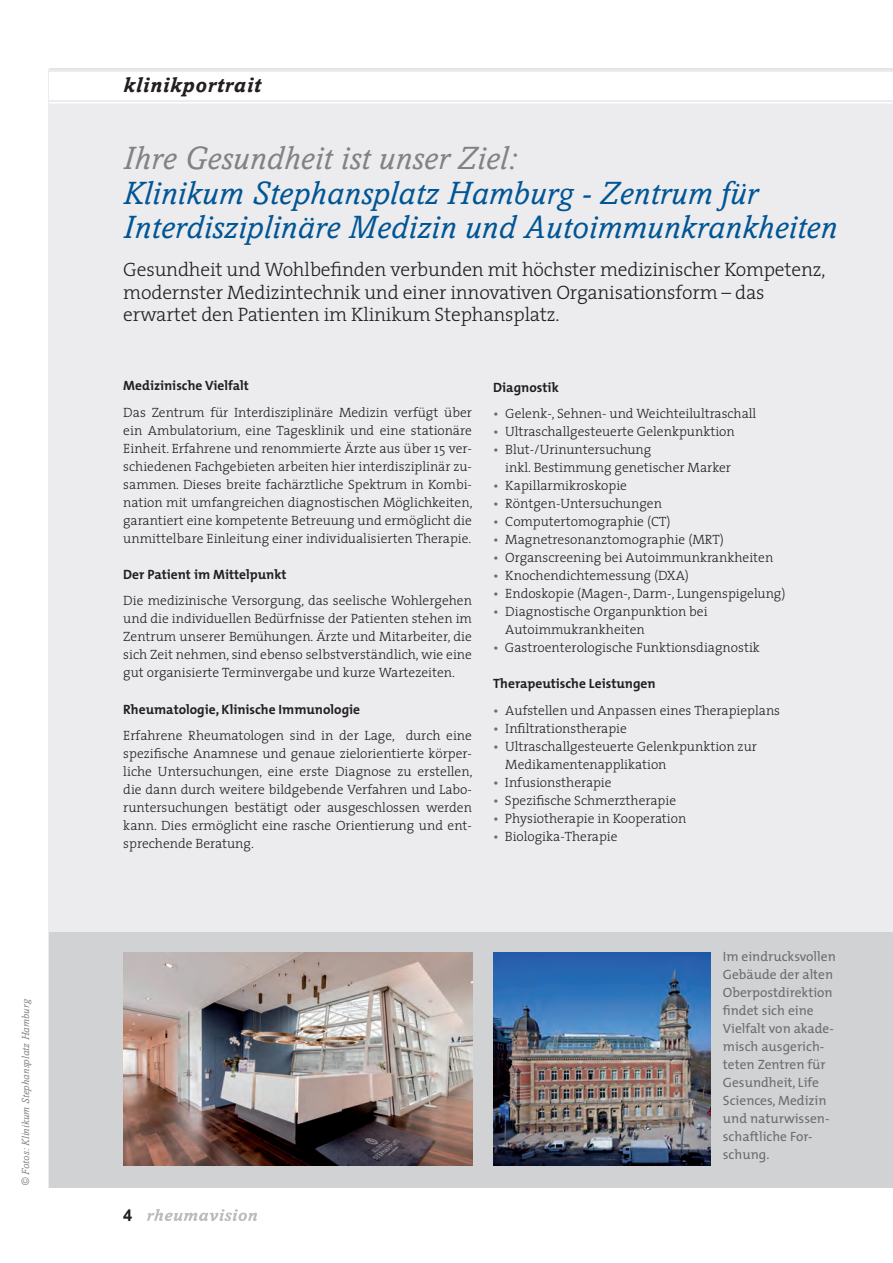
<style>
.page{position:relative;width:893px;height:1263px;background:#fff}
.page>*{position:absolute;margin:0;border:0;box-sizing:border-box;transform-origin:0 0}
.t1{font:italic 33px/34.5px "Amasis";letter-spacing:.01em;color:#005595}
.t2{font:italic 33px "Amasis";letter-spacing:.01em;color:#808285}
.t3{font:italic 700 21px "Amasis";letter-spacing:.04em;color:#231f20}
.t4{font:300 19.5px/22.5px "The Serif";letter-spacing:-.01em;color:#231f20}
.t5{font:700 16.5px "Arial";color:#231f20}
.t6{font:300 13.5px/18px "The Serif";color:#231f20;text-align:justify}
.t7{font:13.5px/18px "The Mix";color:#6c6d70}
.t8{font:700 13.5px "The Mix";color:#231f20}
.t9{font:italic 10.5px "Amasis";letter-spacing:.02em;color:#808285}
.s1{font-family:"The Sans";font-weight:400;color:#6c6d70}
</style>
<div class="page">
<div style="left:49px;top:69px;width:844px;height:1119px;background:#ececee"></div>
<div style="left:49px;top:932px;width:844px;height:256px;background:#d1d2d4"></div>
<img style="left:123px;top:952px;width:349px;height:213px">
<img style="left:493px;top:952px;width:217px;height:213px">
<svg style="left:147px;top:1209px;width:110px;height:12px"></svg>
<hr style="left:49px;top:102px;width:844px;height:2px;background:#fff">
<hr style="left:49px;top:68px;width:844px;height:2px;background:#e1e2e4">
<div style="left:49px;top:72px;width:844px;height:27px;background:#fff"></div>
<p class="t9" style="left:20px;top:1186px;width:189px;rotate:-90deg">© Fotos: Klinikum Stephansplatz Hamburg</p>
<h2 class="t3" style="left:123px;top:72px;width:139px">klinikportrait</h2>
<h1 class="t2" style="left:123px;top:139px;width:394px">Ihre Gesundheit ist unser Ziel:</h1>
<h1 class="t1" style="left:123px;top:176px;width:715px">Klinikum Stephansplatz Hamburg - Zentrum für<br>Interdisziplinäre Medizin und Autoimmunkrankheiten</h1>
<h3 class="t4" style="left:123px;top:258px;width:704px">Gesundheit und Wohlbefinden verbunden mit höchster medizinischer Kompetenz, modernster Medizintechnik und einer innovativen Organisationsform – das erwartet den Patienten im Klinikum Stephansplatz.</h3>
<p class="t8" style="left:123px;top:375px;width:127px">Medizinische Vielfalt</p>
<p class="t6" style="left:123px;top:403px;width:351px">Das Zentrum für Interdisziplinäre Medizin verfügt über ein Ambulatorium, eine Tagesklinik und eine stationäre Einheit. Erfahrene und renommierte Ärzte aus über 15 ver&shy;schiedenen Fachgebieten arbeiten hier interdisziplinär zu&shy;sammen. Dieses breite fachärztliche Spektrum in Kombi&shy;nation mit umfangreichen diagnostischen Möglichkeiten, garantiert eine kompetente Betreuung und ermöglicht die unmittelbare Einleitung einer individualisierten Therapie.</p>
<p class="t8" style="left:123px;top:563px;width:165px">Der Patient im Mittelpunkt</p>
<p class="t6" style="left:123px;top:591px;width:350px">Die medizinische Versorgung, das seelische Wohlergehen und die individuellen Bedürfnisse der Patienten stehen im Zentrum unserer Bemühungen. Ärzte und Mitarbeiter, die sich Zeit nehmen, sind ebenso selbstverständlich, wie eine gut organisierte Terminvergabe und kurze Wartezeiten.</p>
<p class="t8" style="left:123px;top:698px;width:238px">Rheumatologie, Klinische Immunologie</p>
<p class="t6" style="left:123px;top:726px;width:351px">Erfahrene Rheumatologen sind in der Lage, durch eine spezifische Anamnese und genaue zielorientierte körper&shy;liche Untersuchungen, eine erste Diagnose zu erstellen, die dann durch weitere bildgebende Verfahren und Labo&shy;runtersuchungen bestätigt oder ausgeschlossen werden kann. Dies ermöglicht eine rasche Orientierung und ent&shy;sprechende Beratung.</p>
<p class="t8" style="left:493px;top:376px;width:67px">Diagnostik</p>
<p class="t6" style="left:493px;top:404px;width:265px"><span class="s1">•</span> Gelenk-, Sehnen- und Weichteilultraschall</p>
<p class="t6" style="left:493px;top:422px;width:243px"><span class="s1">•</span> Ultraschallgesteuerte Gelenkpunktion</p>
<p class="t6" style="left:505px;top:440px;width:227px;text-indent:-12px"><span class="s1">•</span> Blut-/Urinuntersuchung<br>inkl. Bestimmung genetischer Marker</p>
<p class="t6" style="left:493px;top:476px;width:135px"><span class="s1">•</span> Kapillarmikroskopie</p>
<p class="t6" style="left:493px;top:494px;width:170px"><span class="s1">•</span> Röntgen-Untersuchungen</p>
<p class="t6" style="left:493px;top:512px;width:179px"><span class="s1">•</span> Computertomographie (CT)</p>
<p class="t6" style="left:493px;top:530px;width:232px"><span class="s1">•</span> Magnetresonanztomographie (MRT)</p>
<p class="t6" style="left:493px;top:548px;width:282px"><span class="s1">•</span> Organscreening bei Autoimmunkrankheiten</p>
<p class="t6" style="left:493px;top:566px;width:197px"><span class="s1">•</span> Knochendichtemessung (DXA)</p>
<p class="t6" style="left:493px;top:584px;width:294px"><span class="s1">•</span> Endoskopie (Magen-, Darm-, Lungenspigelung)</p>
<p class="t6" style="left:505px;top:602px;width:204px;text-indent:-12px"><span class="s1">•</span> Diagnostische Organpunktion bei<br>Autoimmukrankheiten</p>
<p class="t6" style="left:493px;top:638px;width:268px"><span class="s1">•</span> Gastroenterologische Funktionsdiagnostik</p>
<p class="t8" style="left:493px;top:672px;width:164px">Therapeutische Leistungen</p>
<p class="t6" style="left:493px;top:700px;width:288px"><span class="s1">•</span> Aufstellen und Anpassen eines Therapieplans</p>
<p class="t6" style="left:493px;top:718px;width:135px"><span class="s1">•</span> Infiltrationstherapie</p>
<p class="t6" style="left:505px;top:736px;width:253px;text-indent:-12px"><span class="s1">•</span> Ultraschallgesteuerte Gelenkpunktion zur<br>Medikamentenapplikation</p>
<p class="t6" style="left:493px;top:772px;width:120px"><span class="s1">•</span> Infusionstherapie</p>
<p class="t6" style="left:493px;top:790px;width:184px"><span class="s1">•</span> Spezifische Schmerztherapie</p>
<p class="t6" style="left:493px;top:808px;width:194px"><span class="s1">•</span> Physiotherapie in Kooperation</p>
<p class="t6" style="left:493px;top:826px;width:126px"><span class="s1">•</span> Biologika-Therapie</p>
<p class="t5" style="left:123px;top:1204px;width:11px">4</p>
<p class="t7" style="left:723px;top:947px;width:114px">Im eindrucksvollen<br>Gebäude der alten<br>Oberpostdirektion findet sich eine<br>Vielfalt von akade&shy;misch ausgerich&shy;teten Zentren für<br>Gesundheit, Life<br>Sciences, Medizin und naturwissen&shy;schaftliche For&shy;schung.</p>
</div>
